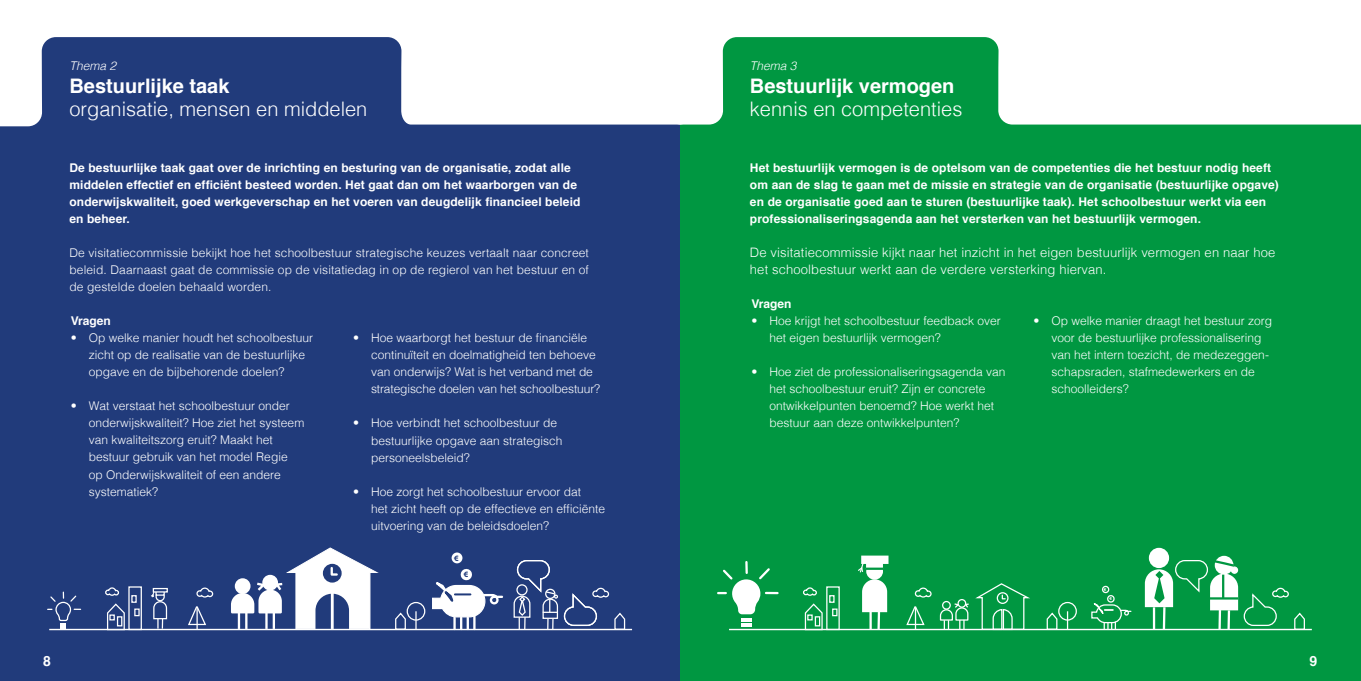
<style>
.page{position:relative;width:1361px;height:681px;background:#fff}
.page>*{position:absolute;margin:0;border:0;box-sizing:border-box;transform-origin:0 0}
.t1{font:300 20px "Helvetica";color:#fff}
.t2{font:700 20px "Helvetica";color:#fff}
.t3{font:700 14px "Helvetica";color:#fff}
.t4{font:300 13px/17px "Helvetica";letter-spacing:.01em;color:#fff}
.t5{font:300 12px/17px "Helvetica";color:#fff}
.t6{font:700 12px/17px "Helvetica";letter-spacing:.01em;color:#fff}
.t7{font:italic 300 12px "Helvetica";color:#fff}
.t8{font:700 8.2px "Myriad Pro";color:#213b7b}
.t9{font:700 4.6px "Myriad Pro";color:#fff}
</style>
<div class="page">
<div style="left:0;top:0;width:680px;height:680px;background:#213b7b"></div>
<svg style="left:196px;top:587px;width:18px;height:11px"></svg>
<svg style="left:105px;top:586px;width:37px;height:42px"></svg>
<svg style="left:395px;top:612px;width:11px;height:16px"></svg>
<svg style="left:614px;top:612px;width:12px;height:16px"></svg>
<div style="left:407px;top:601px;width:18px;height:19px;border:1px solid #fff;border-radius:50%"></div>
<svg style="left:188px;top:606px;width:18px;height:20px"></svg>
<hr style="left:196px;top:607px;width:2px;height:21px;background:#fff">
<svg style="left:592px;top:587px;width:18px;height:11px"></svg>
<svg style="left:231px;top:547px;width:147px;height:81px"></svg>
<div style="left:451px;top:552px;width:11px;height:11px;background:#fff;border-radius:50%"></div>
<svg style="left:415px;top:568px;width:89px;height:60px"></svg>
<svg style="left:48px;top:592px;width:33px;height:35px"></svg>
<div style="left:516px;top:584px;width:11px;height:11px;border:1px solid #fff;border-radius:50%"></div>
<svg style="left:513px;top:594px;width:18px;height:34px"></svg>
<svg style="left:151px;top:589px;width:17px;height:39px"></svg>
<div style="left:155px;top:590px;width:10px;height:5px;border:1px solid #fff"></div>
<hr style="left:153px;top:588px;width:14px;height:3px;background:#213b7b">
<div style="left:153px;top:587px;width:15px;height:5px;border:1px solid #fff"></div>
<div style="left:545px;top:588px;width:10px;height:10px;border:1px solid #fff;border-radius:50%"></div>
<svg style="left:542px;top:590px;width:17px;height:38px"></svg>
<hr style="left:49px;top:628px;width:583px;height:2px;background:#fff">
<div style="left:564px;top:606px;width:33px;height:19px;border:1px solid #fff;border-radius:9px"></div>
<div style="left:517px;top:559px;width:33px;height:20px;border:1px solid #fff;border-radius:9px"></div>
<div style="left:680px;top:0;width:681px;height:680px;background:#009741"></div>
<svg style="left:914px;top:587px;width:18px;height:11px"></svg>
<svg style="left:803px;top:586px;width:37px;height:42px"></svg>
<svg style="left:1046px;top:612px;width:12px;height:16px"></svg>
<svg style="left:1294px;top:612px;width:11px;height:16px"></svg>
<div style="left:1058px;top:601px;width:19px;height:19px;border:1px solid #fff;border-radius:50%"></div>
<svg style="left:1067px;top:611px;width:1px;height:17px"></svg>
<svg style="left:906px;top:606px;width:19px;height:22px"></svg>
<svg style="left:1272px;top:587px;width:17px;height:11px"></svg>
<svg style="left:718px;top:562px;width:59px;height:64px"></svg>
<div style="left:1150px;top:548px;width:18px;height:18px;background:#fff;border-radius:50%"></div>
<div style="left:1149px;top:547px;width:20px;height:21px;border:2px solid #fff;border-radius:50%"></div>
<svg style="left:1145px;top:569px;width:28px;height:62px"></svg>
<div style="left:861px;top:555px;width:27px;height:8px;border:2px solid #fff"></div>
<div style="left:1214px;top:555px;width:19px;height:19px;border:2px solid #fff;border-radius:50%"></div>
<svg style="left:1209px;top:558px;width:30px;height:73px"></svg>
<div style="left:1243px;top:606px;width:34px;height:19px;border:1px solid #fff;border-radius:9px"></div>
<div style="left:1175px;top:559px;width:33px;height:20px;border:1px solid #fff;border-radius:9px"></div>
<hr style="left:729px;top:628px;width:582px;height:2px;background:#fff">
<svg style="left:939px;top:583px;width:90px;height:46px"></svg>
<div style="left:1102px;top:585px;width:7px;height:8px;border:1px solid #fff;border-radius:50%"></div>
<svg style="left:1085px;top:593px;width:47px;height:36px"></svg>
<svg style="left:856px;top:557px;width:32px;height:74px"></svg>
<svg style="left:693px;top:0;width:668px;height:124px;fill:#fff"></svg>
<svg style="left:0;top:0;width:693px;height:126px;fill:#fff"></svg>
<p class="t7" style="left:69px;top:56px;width:48px">Thema 2</p>
<h1 class="t2" style="left:69px;top:70px;width:162px">Bestuurlijke taak</h1>
<h1 class="t1" style="left:69px;top:92px;width:299px">organisatie, mensen en middelen</h1>
<p class="t6" style="left:69px;top:159px;width:512px">De bestuurlijke taak gaat over de inrichting en besturing van de organisatie, zodat alle middelen effectief en efficiënt besteed worden. Het gaat dan om het waarborgen van de onderwijskwaliteit, goed werkgeverschap en het voeren van deugdelijk financieel beleid en beheer.</p>
<p class="t5" style="left:69px;top:243px;width:521px;text-align:justify">De visitatiecommissie bekijkt hoe het schoolbestuur strategische keuzes vertaalt naar concreet beleid. Daarnaast gaat de commissie op de visitatiedag in op de regierol van het bestuur en of de gestelde doelen behaald worden.</p>
<p class="t6" style="left:71px;top:312px;width:42px">Vragen</p>
<p class="t5" style="left:89px;top:328px;width:226px;text-indent:-18px">• Op welke manier houdt het schoolbestuur zicht op de realisatie van de bestuurlijke opgave en de bijbehorende doelen?</p>
<p class="t5" style="left:89px;top:396px;width:217px;text-indent:-18px">• Wat verstaat het schoolbestuur onder onderwijskwaliteit? Hoe ziet het systeem van kwaliteitszorg eruit? Maakt het bestuur gebruik van het model Regie op Onderwijskwaliteit of een andere systematiek?</p>
<p class="t5" style="left:371px;top:328px;width:231px;text-indent:-18px">• Hoe waarborgt het bestuur de financiële continuïteit en doelmatigheid ten behoeve van onderwijs? Wat is het verband met de strategische doelen van het schoolbestuur?</p>
<p class="t5" style="left:371px;top:413px;width:193px;text-indent:-18px">• Hoe verbindt het schoolbestuur de bestuurlijke opgave aan strategisch personeelsbeleid?</p>
<p class="t5" style="left:371px;top:481px;width:236px;text-indent:-18px">• Hoe zorgt het schoolbestuur ervoor dat<br>het zicht heeft op de effectieve en efficiënte uitvoering van de beleidsdoelen?</p>
<p class="t8" style="left:454px;top:552px;width:6px">€</p>
<p class="t8" style="left:464px;top:568px;width:6px">€</p>
<p class="t3" style="left:43px;top:649px;width:9px">8</p>
<p class="t7" style="left:750px;top:56px;width:48px">Thema 3</p>
<h1 class="t2" style="left:750px;top:70px;width:206px">Bestuurlijk vermogen</h1>
<h1 class="t1" style="left:750px;top:92px;width:214px">kennis en competenties</h1>
<p class="t6" style="left:750px;top:159px;width:530px">Het bestuurlijk vermogen is de optelsom van de competenties die het bestuur nodig heeft om aan de slag te gaan met de missie en strategie van de organisatie (bestuurlijke opgave) en de organisatie goed aan te sturen (bestuurlijke taak). Het schoolbestuur werkt via een professionaliseringsagenda aan het versterken van het bestuurlijk vermogen.</p>
<p class="t4" style="left:750px;top:243px;width:527px">De visitatiecommissie kijkt naar het inzicht in het eigen bestuurlijk vermogen en naar hoe het schoolbestuur werkt aan de verdere versterking hiervan.</p>
<p class="t6" style="left:751px;top:295px;width:42px">Vragen</p>
<p class="t5" style="left:769px;top:311px;width:233px;text-indent:-18px">• Hoe krijgt het schoolbestuur feedback over het eigen bestuurlijk vermogen?</p>
<p class="t5" style="left:769px;top:362px;width:238px;text-indent:-18px">• Hoe ziet de professionaliseringsagenda van het schoolbestuur eruit? Zijn er concrete ontwikkelpunten benoemd? Hoe werkt het bestuur aan deze ontwikkelpunten?</p>
<p class="t5" style="left:1051px;top:311px;width:222px;text-indent:-18px">• Op welke manier draagt het bestuur zorg voor de bestuurlijke professionalisering van het intern toezicht, de medezeggen&shy;schapsraden, stafmedewerkers en de schoolleiders?</p>
<p class="t9" style="left:1104px;top:586px;width:4px">€</p>
<p class="t9" style="left:1109px;top:595px;width:4px">€</p>
<p class="t3" style="left:1309px;top:649px;width:9px">9</p>
</div>
